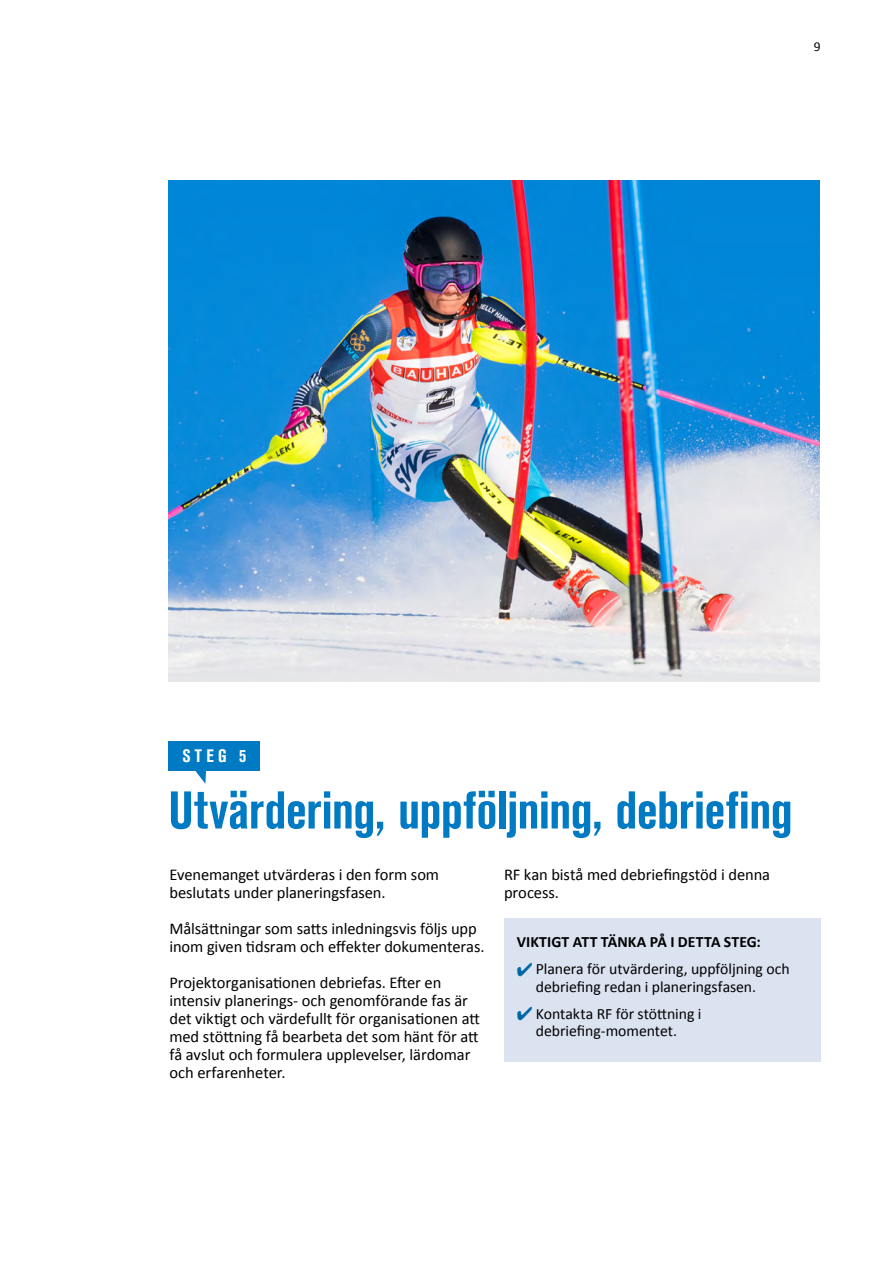
<style>
.page{position:relative;width:893px;height:1263px;background:#fff}
.page>*{position:absolute;margin:0;border:0;box-sizing:border-box;transform-origin:0 0}
.t1{font:700 condensed 52.5px "Akzidenz Grotesk BE";letter-spacing:-.01em;color:#007ac2}
.t2{font:700 condensed 17.85px "Akzidenz Grotesk BE";color:#fff}
.t3{font:16.5px/18px "Calibri";letter-spacing:-.005em;color:#000}
.t4{font:15.75px/17.2px "Calibri";letter-spacing:-.005em;color:#000}
.t5{font:700 15.75px "Calibri";color:#000}
.t6{font:13.5px "Calibri";color:#000}
.s1{color:#0067a6}
</style>
<div class="page">
<div style="left:504px;top:918px;width:317px;height:143px;background:#dce3f0"></div>
<div style="left:169px;top:741px;width:91px;height:29px;background:#007ac2"></div>
<svg style="left:193px;top:770px;width:13px;height:14px"></svg>
<img style="left:168px;top:180px;width:652px;height:502px">
<p class="t6" style="left:814px;top:38px;width:8px">9</p>
<p class="t2" style="left:182px;top:746px;width:65px">STEG 5</p>
<h1 class="t1" style="left:168px;top:780px;width:626px">Utvärdering, uppföljning, debriefing</h1>
<p class="t3" style="left:169px;top:866px;width:271px">Evenemanget utvärderas i den form som beslutats under planeringsfasen.</p>
<p class="t3" style="left:169px;top:920px;width:317px">Målsättningar som satts inledningsvis följs upp inom given tidsram och effekter dokumenteras.</p>
<p class="t3" style="left:169px;top:974px;width:312px">Projektorganisationen debriefas. Efter en intensiv planerings- och genomförande fas är det viktigt och värdefullt för organisationen att med stöttning få bearbeta det som hänt för att få avslut och formulera upplevelser, lärdomar och erfarenheter.</p>
<p class="t3" style="left:504px;top:866px;width:267px">RF kan bistå med debriefingstöd i denna process.</p>
<p class="t5" style="left:517px;top:932px;width:246px">VIKTIGT ATT TÄNKA PÅ I DETTA STEG:</p>
<p class="t4" style="left:536px;top:961px;width:255px;text-indent:-19px"><span class="s1">✔</span> Planera för utvärdering, uppföljning och debriefing redan i planeringsfasen.</p>
<p class="t4" style="left:517px;top:1005px;width:186px;text-align:center"><span class="s1">✔</span> Kontakta RF för stöttning i debriefing-momentet.</p>
</div>
